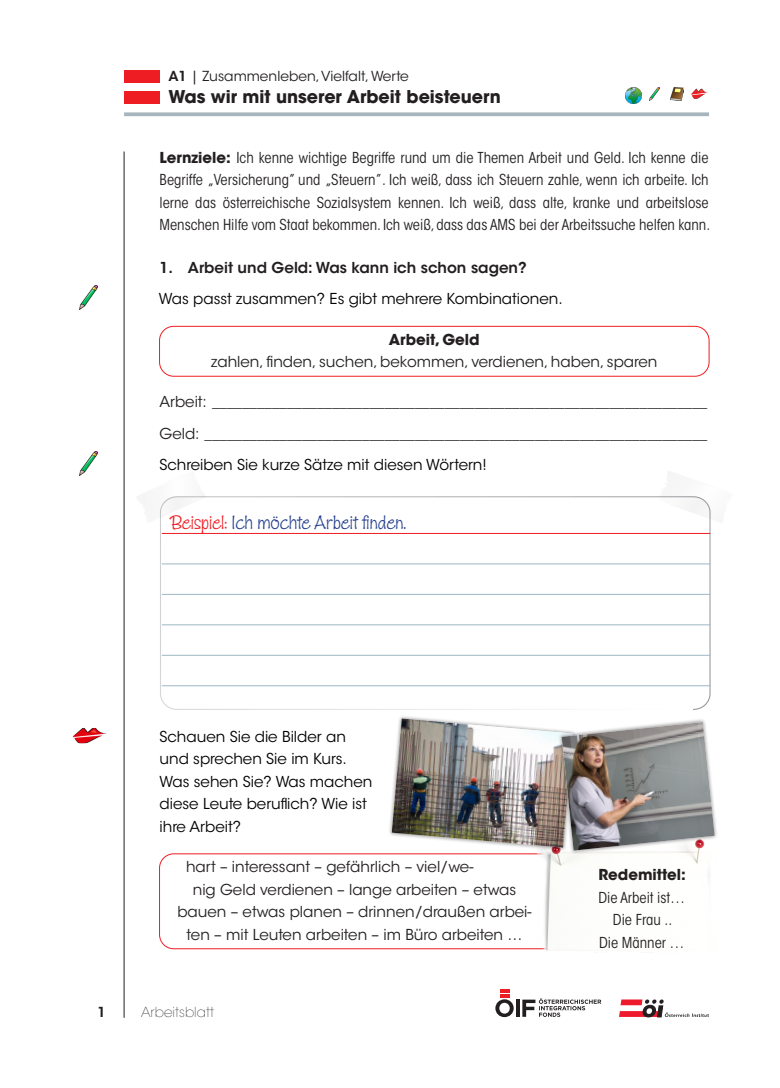
<style>
.page{position:relative;width:780px;height:1088px;background:#fff}
.page>*{position:absolute;margin:0;border:0;box-sizing:border-box;transform-origin:0 0}
.t1{font:20px "Zipty Do Std";color:#253f8e}
.t2{font:700 17.5px "ITC Avant Garde Std";color:#231f20}
.t3{font:15px/31.4px "ITC Avant Garde Std";color:#231f20}
.t4{font:condensed 15px/22.5px "ITC Avant Garde Std";color:#231f20;text-align:justify}
.t5{font:15px/22.5px "ITC Avant Garde Std";color:#000}
.t6{font:600 15px "ITC Avant Garde Std";color:#231f20}
.t7{font:700 15px "ITC Avant Garde Std";color:#231f20}
.t8{font:13.75px "ITC Avant Garde Std";color:#231f20}
.t9{font:200 13.75px "ITC Avant Garde Std";color:#231f20}
.t10{font:600 13.75px "ITC Avant Garde Std";color:#231f20}
.s1{font-weight:600}
.s2{font-weight:700;font-stretch:normal}
.s3{font-stretch:normal}
.s4{color:#ee1d23}
</style>
<div class="page">
<svg style="left:516px;top:999px;width:3px;height:18px"></svg>
<svg style="left:495px;top:989px;width:18px;height:28px"></svg>
<svg style="left:522px;top:998px;width:79px;height:19px"></svg>
<svg style="left:124px;top:112px;width:585px;height:4px;background:#b0bdc4"></svg>
<hr style="left:124px;top:151px;width:1px;height:867px;background:#231f20">
<svg style="left:619px;top:999px;width:90px;height:18px"></svg>
<div style="left:124px;top:91px;width:35px;height:12px;background:#ee1d23"></div>
<div style="left:124px;top:71px;width:35px;height:12px;background:#ee1d23"></div>
<div style="left:159px;top:326px;width:550px;height:50px;border:1px solid #ee1d23;border-radius:14px"></div>
<div style="left:159px;top:853px;width:550px;height:96px;border:1px solid #ee1d23;border-radius:14px"></div>
<img style="left:80px;top:286px;width:17px;height:24px">
<img style="left:80px;top:451px;width:17px;height:25px">
<svg style="left:160px;top:496px;width:550px;height:214px"></svg>
<hr style="left:162px;top:533px;width:548px;height:1px;background:#ee1d23">
<hr style="left:162px;top:563px;width:548px;height:1px;background:#9db8c4">
<hr style="left:162px;top:594px;width:548px;height:1px;background:#9db8c4">
<hr style="left:162px;top:624px;width:548px;height:1px;background:#9db8c4">
<hr style="left:162px;top:655px;width:548px;height:1px;background:#9db8c4">
<hr style="left:162px;top:685px;width:548px;height:1px;background:#9db8c4">
<svg style="left:137px;top:496px;width:69px;height:27px"></svg>
<svg style="left:657px;top:471px;width:54px;height:52px"></svg>
<img style="left:73px;top:728px;width:33px;height:15px">
<img style="left:533px;top:851px;width:177px;height:100px">
<img style="left:625px;top:88px;width:16px;height:15px">
<svg style="left:649px;top:87px;width:10px;height:13px"></svg>
<svg style="left:670px;top:87px;width:13px;height:13px"></svg>
<svg style="left:691px;top:88px;width:17px;height:11px"></svg>
<div style="left:388px;top:715px;width:188px;height:136px;background:#231f20;opacity:.5"></div>
<div style="left:558px;top:718px;width:160px;height:136px;background:#231f20;opacity:.5"></div>
<img style="left:392px;top:718px;width:322px;height:132px">
<img style="left:561px;top:722px;width:153px;height:128px">
<p class="t8" style="left:168px;top:68px;width:242px"><span class="s1">A1</span> | Zusammenleben, Vielfalt, Werte</p>
<p class="t2" style="left:168px;top:86px;width:334px">Was wir mit unserer Arbeit beisteuern</p>
<p class="t4" style="left:159px;top:146px;width:552px"><span class="s2">Lernziele:</span> Ich kenne wichtige Begriffe rund um die Themen Arbeit und Geld. Ich kenne die Begriffe „Versicherung” und „Steuern<span class="s3">”</span>. Ich weiß, dass ich Steuern zahle, wenn ich arbeite. Ich lerne das österreichische Sozialsystem kennen. Ich weiß, dass alte, kranke und arbeitslose Menschen Hilfe vom Staat bekommen. Ich weiß, dass das AMS bei der Arbeitssuche helfen kann.</p>
<p class="t6" style="left:159px;top:258px;width:369px">1. Arbeit und Geld: Was kann ich schon sagen?</p>
<p class="t5" style="left:159px;top:288px;width:405px">Was passt zusammen? Es gibt mehrere Kombinationen.</p>
<p class="t7" style="left:389px;top:329px;width:92px">Arbeit, Geld</p>
<p class="t3" style="left:211px;top:346px;width:448px">zahlen, finden, suchen, bekommen, verdienen, haben, sparen</p>
<p class="t3" style="left:159px;top:386px;width:549px">Arbeit: __________________________________________________________________<br>Geld: ___________________________________________________________________</p>
<p class="t5" style="left:159px;top:453px;width:329px">Schreiben Sie kurze Sätze mit diesen Wörtern!</p>
<h1 class="t1" style="left:170px;top:511px;width:238px"><span class="s4">Beispiel:</span> Ich möchte Arbeit finden.</h1>
<p class="t5" style="left:159px;top:725px;width:214px">Schauen Sie die Bilder an und sprechen Sie im Kurs.<br>Was sehen Sie? Was machen diese Leute beruflich? Wie ist ihre Arbeit?</p>
<p class="t3" style="left:186px;top:851px;width:289px">hart – interessant – gefährlich – viel/we-</p>
<p class="t3" style="left:193px;top:873px;width:325px">nig Geld verdienen – lange arbeiten – etwas</p>
<p class="t3" style="left:177px;top:896px;width:355px">bauen – etwas planen – drinnen/draußen arbei-</p>
<p class="t3" style="left:187px;top:918px;width:337px">ten – mit Leuten arbeiten – im Büro arbeiten …</p>
<p class="t10" style="left:97px;top:1003px;width:10px">1</p>
<p class="t9" style="left:141px;top:1004px;width:75px">Arbeitsblatt</p>
<p class="t7" style="left:598px;top:865px;width:89px">Redemittel:</p>
<p class="t4" style="left:598px;top:886px;width:88px;text-align:center">Die Arbeit ist…<br>Die Frau ..<br>Die Männer …</p>
</div>
